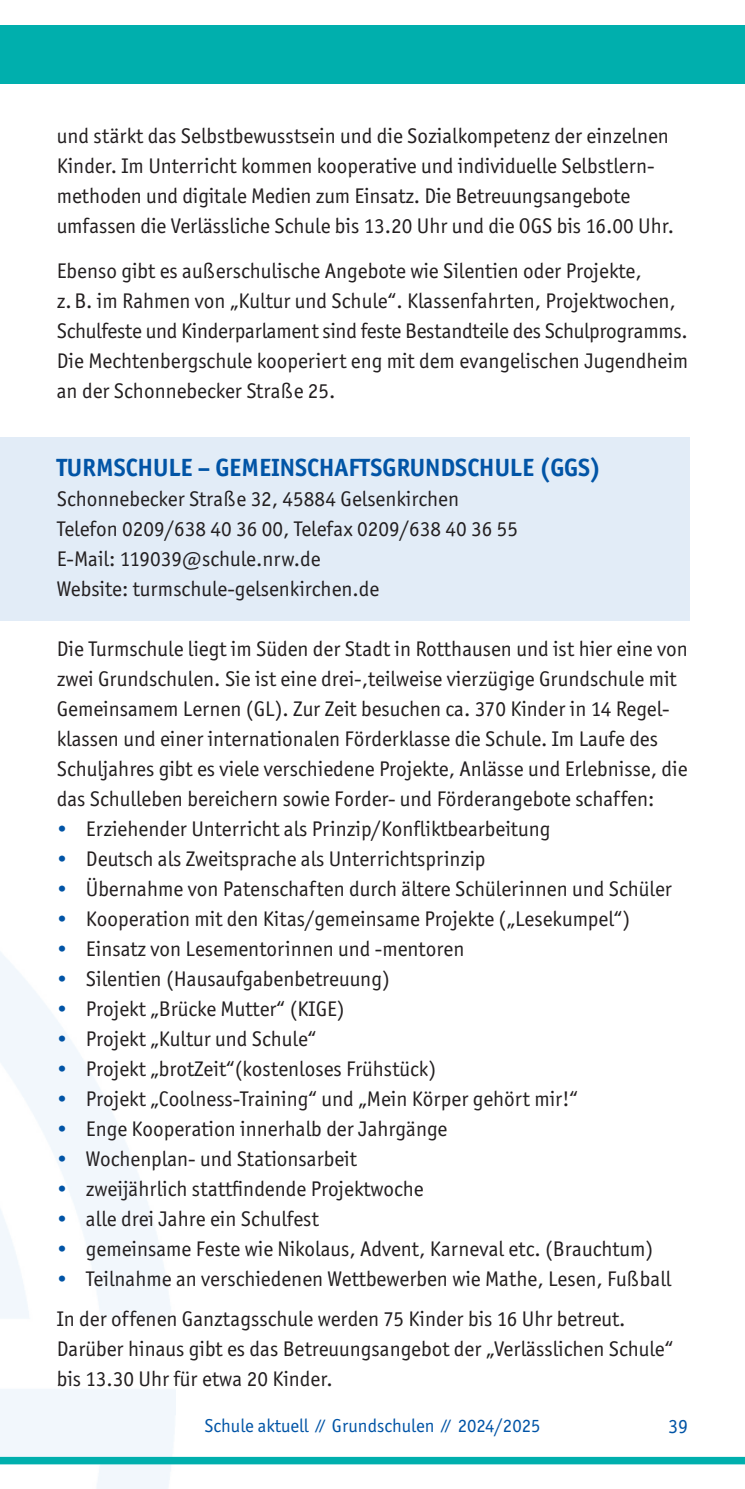
<style>
.page{position:relative;width:745px;height:1489px;background:#fff}
.page>*{position:absolute;margin:0;border:0;box-sizing:border-box;transform-origin:0 0}
.t1{font:700 25px "Officina Sans ITC Std";color:#0154a6}
.t2{font:21.25px/30px "Officina Sans ITC Std";color:#231f20}
.t3{font:20px "Officina Sans ITC Std";color:#0154a6}
.t4{font:18.75px "Officina Sans ITC Std";color:#0154a6}
.s1{color:#0154a6}
</style>
<div class="page">
<div style="left:0;top:25px;width:744px;height:58px;background:#00afad"></div>
<div style="left:0;top:1456px;width:744px;height:8px;background:#00afad"></div>
<div style="left:0;top:437px;width:689px;height:183px;background:#e2ecf7"></div>
<p class="t2" style="left:57px;top:123px;width:618px">und stärkt das Selbstbewusstsein und die Sozialkompetenz der einzelnen Kinder. Im Unterricht kommen kooperative und individuelle Selbstlern&shy;methoden und digitale Medien zum Einsatz. Die Betreuungsangebote umfassen die Verlässliche Schule bis 13.20 Uhr und die OGS bis 16.00 Uhr.</p>
<p class="t2" style="left:57px;top:258px;width:632px">Ebenso gibt es außerschulische Angebote wie Silentien oder Projekte,<br>z.B. im Rahmen von „Kultur und Schule“. Klassenfahrten, Projektwochen, Schulfeste und Kinderparlament sind feste Bestandteile des Schulprogramms.<br>Die Mechtenbergschule kooperiert eng mit dem evangelischen Jugendheim an der Schonnebecker Straße 25.</p>
<p class="t1" style="left:57px;top:458px;width:545px">TURMSCHULE – GEMEINSCHAFTSGRUNDSCHULE (GGS)</p>
<p class="t2" style="left:57px;top:485px;width:462px">Schonnebecker Straße 32, 45884 Gelsenkirchen Telefon 0209/638 40 36 00, Telefax 0209/638 40 36 55<br>E-Mail: 119039@schule.nrw.de<br>Website: turmschule-gelsenkirchen.de</p>
<p class="t2" style="left:57px;top:635px;width:632px">Die Turmschule liegt im Süden der Stadt in Rotthausen und ist hier eine von zwei Grundschulen. Sie ist eine drei-,teilweise vierzügige Grundschule mit Gemeinsamem Lernen (GL). Zur Zeit besuchen ca. 370 Kinder in 14 Regel&shy;klassen und einer internationalen Förderklasse die Schule. Im Laufe des Schuljahres gibt es viele verschiedene Projekte, Anlässe und Erlebnisse, die das Schulleben bereichern sowie Forder- und Förderangebote schaffen:</p>
<p class="t2" style="left:57px;top:815px;width:494px"><span class="s1">•</span> Erziehender Unterricht als Prinzip/Konfliktbearbeitung</p>
<p class="t2" style="left:57px;top:845px;width:430px"><span class="s1">•</span> Deutsch als Zweitsprache als Unterrichtsprinzip</p>
<p class="t2" style="left:57px;top:875px;width:616px"><span class="s1">•</span> Übernahme von Patenschaften durch ältere Schülerinnen und Schüler</p>
<p class="t2" style="left:57px;top:905px;width:574px"><span class="s1">•</span> Kooperation mit den Kitas/gemeinsame Projekte („Lesekumpel“)</p>
<p class="t2" style="left:57px;top:935px;width:409px"><span class="s1">•</span> Einsatz von Lesementorinnen und -mentoren</p>
<p class="t2" style="left:57px;top:965px;width:334px"><span class="s1">•</span> Silentien (Hausaufgabenbetreuung)</p>
<p class="t2" style="left:57px;top:995px;width:289px"><span class="s1">•</span> Projekt „Brücke Mutter“ (KIGE)</p>
<p class="t2" style="left:57px;top:1025px;width:261px"><span class="s1">•</span> Projekt „Kultur und Schule“</p>
<p class="t2" style="left:57px;top:1055px;width:381px"><span class="s1">•</span> Projekt „brotZeit“(kostenloses Frühstück)</p>
<p class="t2" style="left:57px;top:1085px;width:522px"><span class="s1">•</span> Projekt „Coolness-Training“ und „Mein Körper gehört mir!“</p>
<p class="t2" style="left:57px;top:1115px;width:392px"><span class="s1">•</span> Enge Kooperation innerhalb der Jahrgänge</p>
<p class="t2" style="left:57px;top:1145px;width:301px"><span class="s1">•</span> Wochenplan- und Stationsarbeit</p>
<p class="t2" style="left:57px;top:1175px;width:368px"><span class="s1">•</span> zweijährlich stattfindende Projektwoche</p>
<p class="t2" style="left:57px;top:1205px;width:263px"><span class="s1">•</span> alle drei Jahre ein Schulfest</p>
<p class="t2" style="left:57px;top:1235px;width:597px"><span class="s1">•</span> gemeinsame Feste wie Nikolaus, Advent, Karneval etc. (Brauchtum)</p>
<p class="t2" style="left:57px;top:1260px;width:615px;line-height:40px"><span class="s1">•</span> Teilnahme an verschiedenen Wettbewerben wie Mathe, Lesen, Fußball<br>In der offenen Ganztagsschule werden 75 Kinder bis 16 Uhr betreut.</p>
<p class="t2" style="left:57px;top:1335px;width:617px">Darüber hinaus gibt es das Betreuungsangebot der „Verlässlichen Schule“ bis 13.30 Uhr für etwa 20 Kinder.</p>
<p class="t4" style="left:204px;top:1418px;width:337px">Schule aktuell ⁄⁄ Grundschulen ⁄⁄ 2024/2025</p>
<p class="t3" style="left:667px;top:1418px;width:21px">39</p>
</div>
